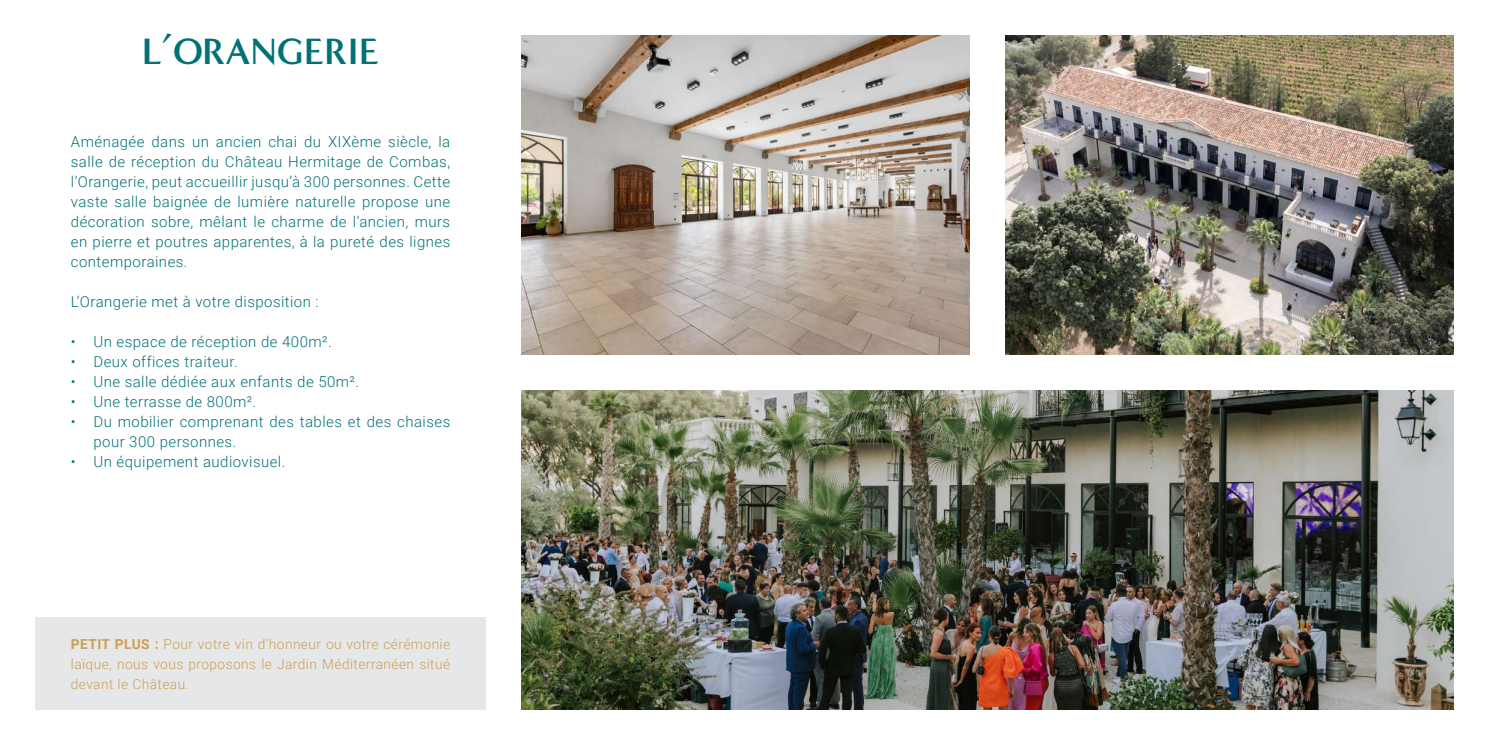
<style>
.page{position:relative;width:1489px;height:745px;background:#fff}
.page>*{position:absolute;margin:0;border:0;box-sizing:border-box;transform-origin:0 0}
.t1{font:700 37.5px "Minerva Modern";color:#007277}
.t2{font:300 15px/20px "Roboto";letter-spacing:.03em;color:#007277;text-align:justify}
.t3{font:300 13.75px/20px "Roboto";letter-spacing:.03em;color:#cd9f52;text-align:justify}
.s1{font-weight:700}
</style>
<div class="page">
<img style="left:1005px;top:35px;width:448px;height:319px">
<img style="left:521px;top:35px;width:448px;height:319px">
<img style="left:521px;top:390px;width:932px;height:319px">
<div style="left:35px;top:617px;width:450px;height:92px;background:#e6e7e9"></div>
<h1 class="t1" style="left:142px;top:28px;width:239px">L’ORANGERIE</h1>
<p class="t2" style="left:71px;top:131px;width:381px">Aménagée dans un ancien chai du XIXème siècle, la salle de réception du Château Hermitage de Combas, l’Orangerie, peut accueillir jusqu’à 300 personnes. Cette vaste salle baignée de lumière naturelle propose une décoration sobre, mêlant le charme de l’ancien, murs en pierre et poutres apparentes, à la pureté des lignes contemporaines.</p>
<p class="t2" style="left:71px;top:291px;width:249px">L’Orangerie met à votre disposition :</p>
<p class="t2" style="left:71px;top:331px;width:262px">• Un espace de réception de 400m².</p>
<p class="t2" style="left:71px;top:351px;width:168px">• Deux offices traiteur.</p>
<p class="t2" style="left:71px;top:371px;width:290px">• Une salle dédiée aux enfants de 50m².</p>
<p class="t2" style="left:71px;top:391px;width:187px">• Une terrasse de 800m².</p>
<p class="t2" style="left:93px;top:411px;width:358px;text-indent:-22px">• Du mobilier comprenant des tables et des chaises pour 300 personnes.</p>
<p class="t2" style="left:71px;top:451px;width:216px">• Un équipement audiovisuel.</p>
<p class="t3" style="left:71px;top:632px;width:381px"><span class="s1">PETIT PLUS :</span> Pour votre vin d’honneur ou votre cérémonie laïque, nous vous proposons le Jardin Méditerranéen situé devant le Château.</p>
</div>
